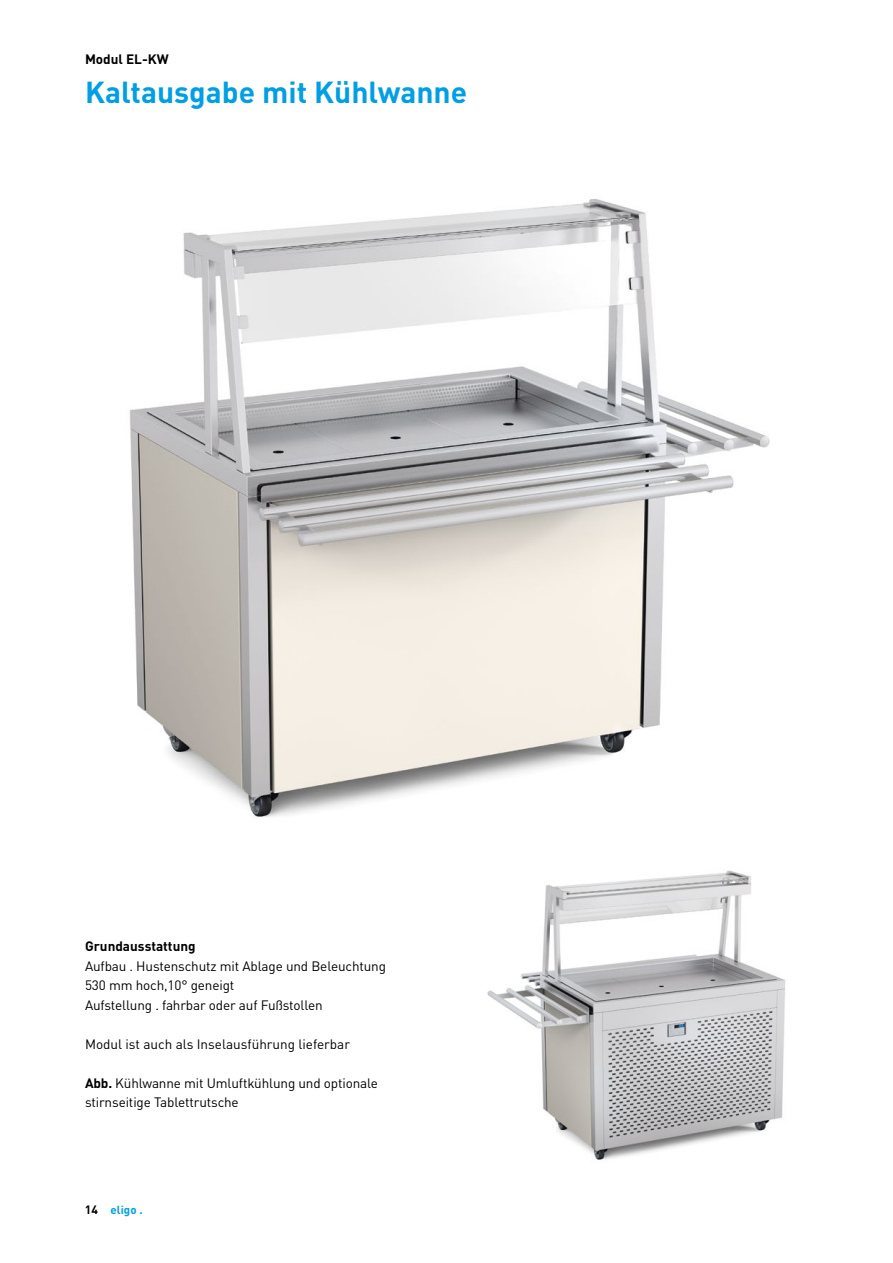
<style>
.page{position:relative;width:893px;height:1263px;background:#fff}
.page>*{position:absolute;margin:0;border:0;box-sizing:border-box;transform-origin:0 0}
.t1{font:700 30px "DIN Pro";color:#009fe3}
.t2{font:13.5px/19.5px "DIN Pro";letter-spacing:-.01em;color:#000}
.t3{font:700 13.5px "DIN Pro";color:#000}
.t4{font:700 11.55px "DIN Pro";letter-spacing:.005em;color:#009fe3}
.s1{font-weight:700}
.s2{font-size:12px;color:#000}
</style>
<div class="page">
<img style="left:487px;top:870px;width:299px;height:290px">
<img style="left:129px;top:199px;width:641px;height:618px">
<p class="t3" style="left:85px;top:48px;width:85px">Modul EL-KW</p>
<h1 class="t1" style="left:85px;top:69px;width:384px">Kaltausgabe mit Kühlwanne</h1>
<p class="t3" style="left:85px;top:936px;width:112px">Grundausstattung</p>
<p class="t2" style="left:85px;top:955px;width:303px">Aufbau . Hustenschutz mit Ablage und Beleuchtung<br>530 mm hoch,10° geneigt<br>Aufstellung . fahrbar oder auf Fußstollen</p>
<p class="t2" style="left:85px;top:1033px;width:267px">Modul ist auch als Inselausführung lieferbar</p>
<p class="t2" style="left:85px;top:1072px;width:295px"><span class="s1">Abb.</span> Kühlwanne mit Umluftkühlung und optionale stirnseitige Tablettrutsche</p>
<p class="t4" style="left:85px;top:1201px;width:59px"><span class="s2">14</span> eligo .</p>
</div>
